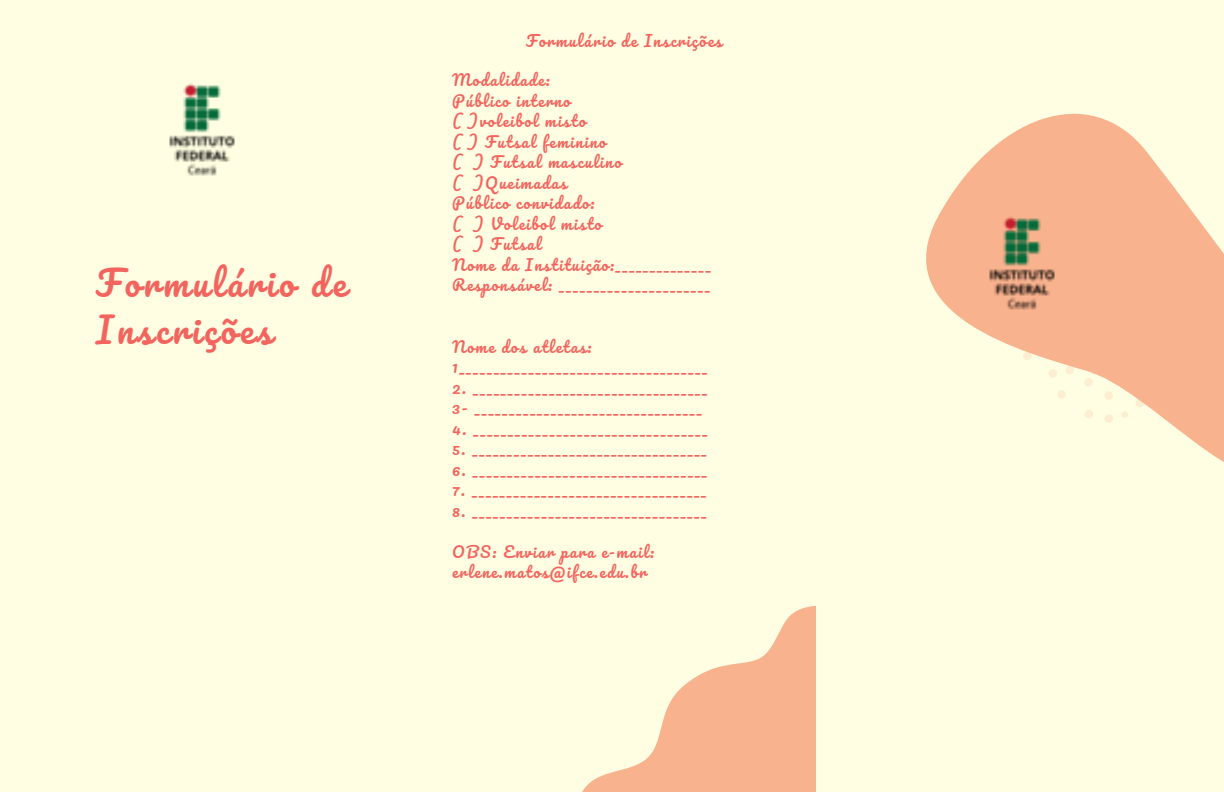
<style>
.page{position:relative;width:1224px;height:792px;background:#fffee2}
.page>*{position:absolute;margin:0;border:0;box-sizing:border-box;transform-origin:0 0}
.t1{font:35px/47.2px "Pacifico";letter-spacing:.1em;color:#f3645e}
.t2{font:15.5px "Pacifico";letter-spacing:.1em;color:#f3645e}
.t3{font:15.3px/20.5px "Pacifico";letter-spacing:.1em;color:#f3645e}
</style>
<div class="page">
<svg style="left:582px;top:606px;width:234px;height:186px;fill:#f9b28e"></svg>
<svg style="left:926px;top:113px;width:298px;height:349px;fill:#f9b28e"></svg>
<img style="left:970px;top:213px;width:105px;height:102px">
<img style="left:169px;top:83px;width:66px;height:93px">
<h1 class="t1" style="left:96px;top:262px;width:252px">Formulário de<br>Inscrições</h1>
<p class="t2" style="left:526px;top:33px;width:197px">Formulário de Inscrições</p>
<p class="t3" style="left:452px;top:71px;width:261px">Modalidade:<br>Público interno<br>( )voleibol misto<br>( ) Futsal feminino<br>( ) Futsal masculino<br>( )Queimadas<br>Público convidado:<br>( ) Voleibol misto<br>( ) Futsal<br>Nome da Instituição:______________<br>Responsável: ______________________</p>
<p class="t3" style="left:452px;top:337px;width:257px">Nome dos atletas:<br>1____________________________________</p>
<p class="t3" style="left:452px;top:378px;width:257px">2. __________________________________<br>3- _________________________________</p>
<p class="t3" style="left:452px;top:419px;width:257px">4. __________________________________</p>
<p class="t3" style="left:452px;top:440px;width:256px">5. __________________________________</p>
<p class="t3" style="left:452px;top:460px;width:257px">6. __________________________________</p>
<p class="t3" style="left:452px;top:481px;width:256px">7. __________________________________</p>
<p class="t3" style="left:452px;top:501px;width:256px">8. __________________________________</p>
<p class="t3" style="left:452px;top:542px;width:203px">OBS: Enviar para e-mail: erlene.matos@ifce.edu.br</p>
</div>
